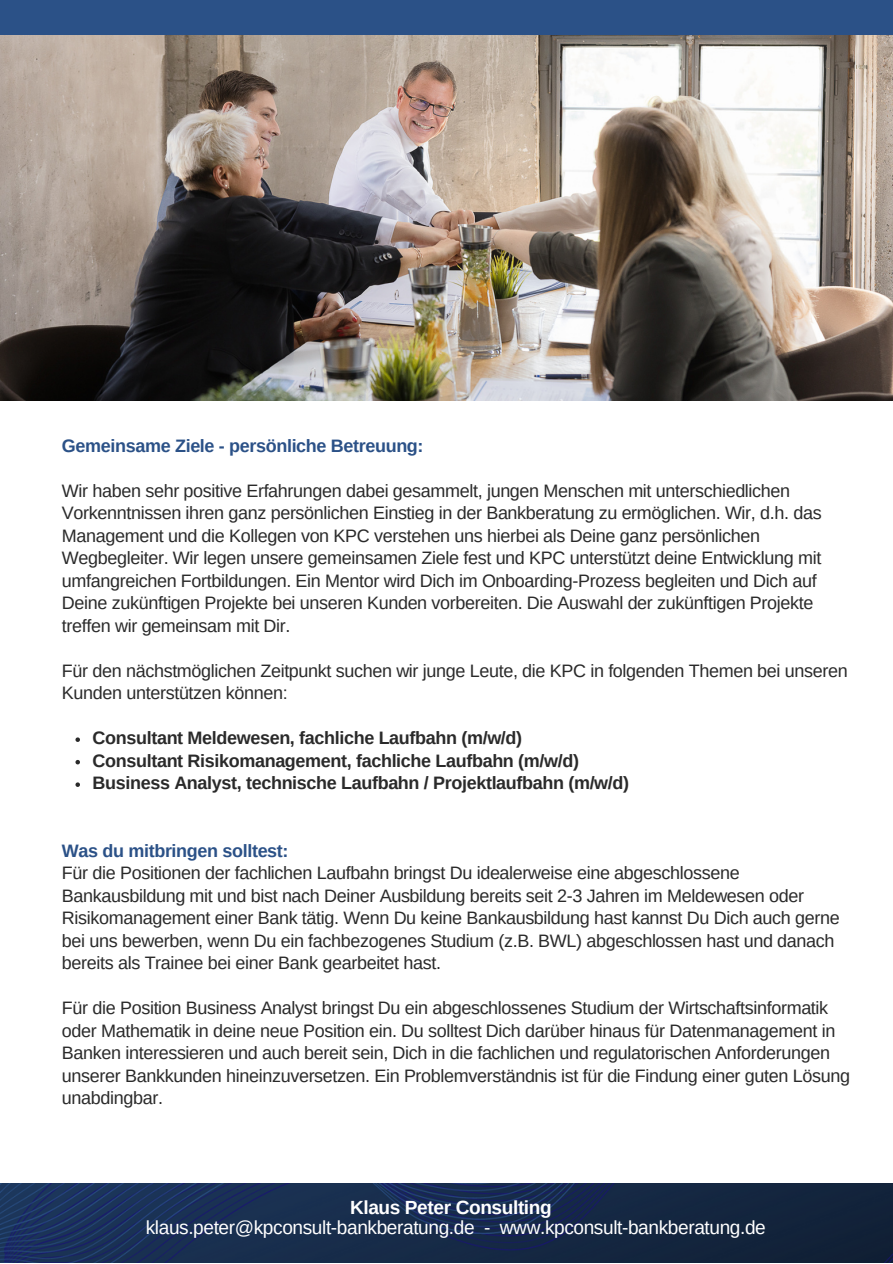
<style>
.page{position:relative;width:893px;height:1264px;background:#fff}
.page>*{position:absolute;margin:0;border:0;box-sizing:border-box;transform-origin:0 0}
.t1{font:19.8px "Aileron";letter-spacing:-.02em;color:#fff}
.t2{font:19.05px "Arimo";letter-spacing:-.02em;color:#fff}
.t3{font:700 19.05px "Arimo";letter-spacing:-.02em;color:#fff}
.t4{font:18px/22.5px "Arimo";letter-spacing:-.02em;color:#2a2a2a}
.t5{font:700 18px "Arimo";letter-spacing:-.02em;color:#2a2a2a}
.t6{font:700 18px "Arimo";letter-spacing:-.02em;color:#2b5187}
</style>
<div class="page">
<div style="left:0;top:0;width:892px;height:40px;background:#2b5187"></div>
<img style="left:0;top:35px;width:892px;height:366px">
<svg style="left:75px;top:737px;width:5px;height:5px"></svg>
<svg style="left:75px;top:760px;width:5px;height:4px"></svg>
<svg style="left:75px;top:782px;width:5px;height:5px"></svg>
<img style="left:0;top:1183px;width:892px;height:79px">
<p class="t6" style="left:62px;top:435px;width:363px">Gemeinsame Ziele - persönliche Betreuung:</p>
<p class="t4" style="left:62px;top:479px;width:761px">Wir haben sehr positive Erfahrungen dabei gesammelt, jungen Menschen mit unterschiedlichen Vorkenntnissen ihren ganz persönlichen Einstieg in der Bankberatung zu ermöglichen. Wir, d.h. das Management und die Kollegen von KPC verstehen uns hierbei als Deine ganz persönlichen Wegbegleiter. Wir legen unsere gemeinsamen Ziele fest und KPC unterstützt deine Entwicklung mit umfangreichen Fortbildungen. Ein Mentor wird Dich im Onboarding-Prozess begleiten und Dich auf Deine zukünftigen Projekte bei unseren Kunden vorbereiten. Die Auswahl der zukünftigen Projekte treffen wir gemeinsam mit Dir.</p>
<p class="t4" style="left:62px;top:659px;width:787px">Für den nächstmöglichen Zeitpunkt suchen wir junge Leute, die KPC in folgenden Themen bei unseren<br>Kunden unterstützen können:</p>
<p class="t5" style="left:93px;top:728px;width:431px">Consultant Meldewesen, fachliche Laufbahn (m/w/d)</p>
<p class="t5" style="left:93px;top:750px;width:488px">Consultant Risikomanagement, fachliche Laufbahn (m/w/d)</p>
<p class="t5" style="left:93px;top:773px;width:538px">Business Analyst, technische Laufbahn / Projektlaufbahn (m/w/d)</p>
<p class="t6" style="left:62px;top:840px;width:228px">Was du mitbringen solltest:</p>
<p class="t4" style="left:62px;top:861px;width:779px">Für die Positionen der fachlichen Laufbahn bringst Du idealerweise eine abgeschlossene Bankausbildung mit und bist nach Deiner Ausbildung bereits seit 2-3 Jahren im Meldewesen oder Risikomanagement einer Bank tätig. Wenn Du keine Bankausbildung hast kannst Du Dich auch gerne bei uns bewerben, wenn Du ein fachbezogenes Studium (z.B. BWL) abgeschlossen hast und danach bereits als Trainee bei einer Bank gearbeitet hast.</p>
<p class="t4" style="left:62px;top:996px;width:789px">Für die Position Business Analyst bringst Du ein abgeschlossenes Studium der Wirtschaftsinformatik oder Mathematik in deine neue Position ein. Du solltest Dich darüber hinaus für Datenmanagement in Banken interessieren und auch bereit sein, Dich in die fachlichen und regulatorischen Anforderungen unserer Bankkunden hineinzuversetzen. Ein Problemverständnis ist für die Findung einer guten Lösung unabdingbar.</p>
<p class="t3" style="left:350px;top:1196px;width:203px">Klaus Peter Consulting</p>
<p class="t2" style="left:146px;top:1216px;width:621px">klaus.peter@kpconsult-bankberatung.de - www.kpconsult-bankberatung.de</p>
<p class="t1" style="left:270px;top:1216px;width:350px">klaus.peter@kpconsult-bankberatung.de</p>
</div>
